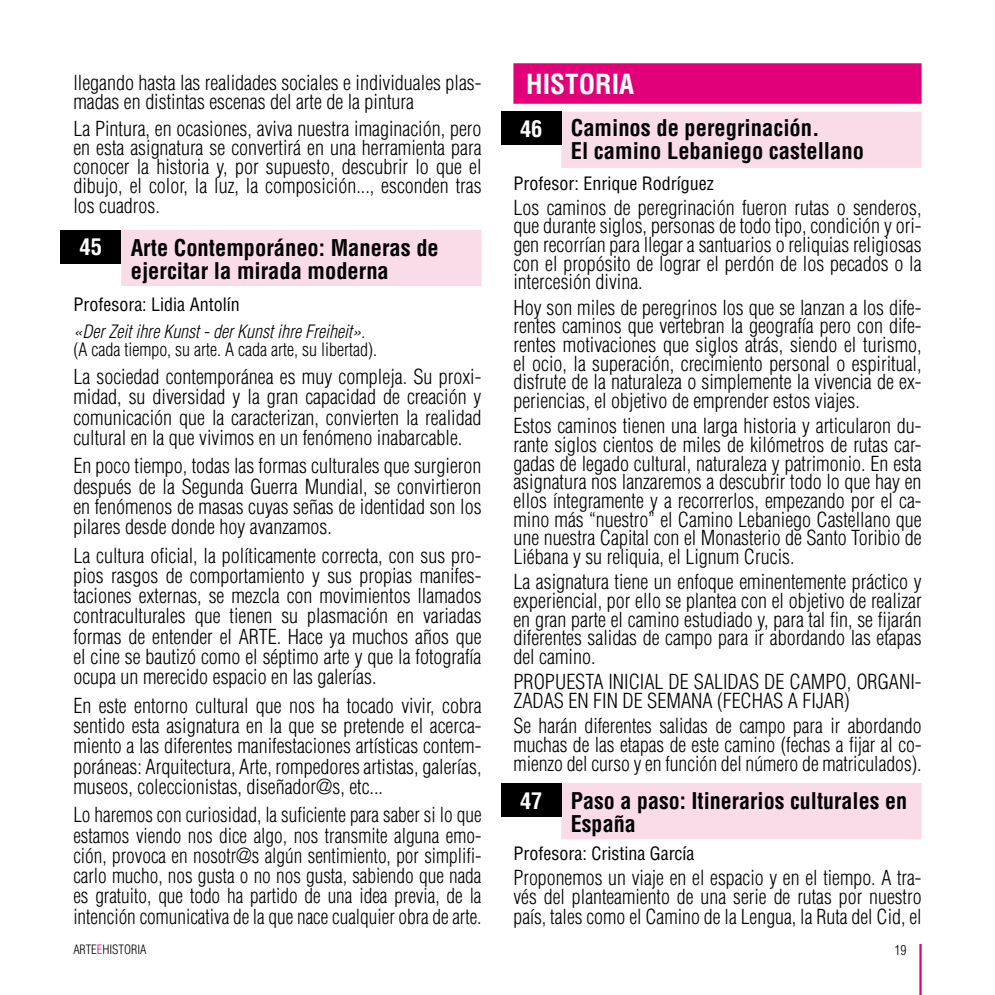
<style>
.page{position:relative;width:995px;height:995px;background:#fff}
.page>*{position:absolute;margin:0;border:0;box-sizing:border-box;transform-origin:0 0}
.t1{font:700 condensed 27px "Helvetica";color:#fff}
.t2{font:700 condensed 22.5px/22.5px "Helvetica";color:#000}
.t3{font:700 condensed 22.5px "Helvetica";color:#fff}
.t4{font:300 condensed 20.25px/18.7px "Helvetica";color:#000;text-align:justify}
.t5{font:300 condensed 20.25px/20.2px "Helvetica";color:#000;text-align:justify;scale:.96 1}
.t6{font:condensed 18px "Helvetica";color:#000}
.t7{font:300 condensed 18px "Helvetica";color:#000}
.t8{font:italic 300 condensed 18px "Helvetica";color:#000}
.t9{font:300 condensed 13.5px "Helvetica";color:#000}
.t10{font:300 condensed 12.6px "Helvetica";color:#000}
.s1{color:#e2007a}
</style>
<div class="page">
<hr style="left:919px;top:944px;width:3px;height:51px;background:#e2007a">
<div style="left:121px;top:230px;width:361px;height:56px;background:#fadce9"></div>
<div style="left:513px;top:63px;width:409px;height:41px;background:#e2007a"></div>
<div style="left:561px;top:112px;width:361px;height:56px;background:#fadce9"></div>
<div style="left:561px;top:783px;width:361px;height:56px;background:#fadce9"></div>
<div style="left:61px;top:230px;width:60px;height:33px;background:#000"></div>
<div style="left:501px;top:112px;width:61px;height:33px;background:#000"></div>
<div style="left:501px;top:783px;width:61px;height:34px;background:#000"></div>
<p class="t4" style="left:73px;top:72px;width:410px">llegando hasta las realidades sociales e individuales plas&shy;madas en distintas escenas del arte de la pintura</p>
<p class="t4" style="left:73px;top:119px;width:410px">La Pintura, en ocasiones, aviva nuestra imaginación, pero en esta asignatura se convertirá en una herramienta para conocer la historia y, por supuesto, descubrir lo que el dibujo, el color, la luz, la composición..., esconden tras los cuadros.</p>
<p class="t2" style="left:131px;top:236px;width:310px">Arte Contemporáneo: Maneras de ejercitar la mirada moderna</p>
<p class="t6" style="left:73px;top:293px;width:168px">Profesora: Lidia Antolín</p>
<p class="t8" style="left:73px;top:320px;width:293px">«Der Zeit ihre Kunst - der Kunst ihre Freiheit».</p>
<p class="t7" style="left:73px;top:338px;width:305px">(A cada tiempo, su arte. A cada arte, su libertad).</p>
<p class="t4" style="left:73px;top:367px;width:410px;line-height:20.2px">La sociedad contemporánea es muy compleja. Su proxi&shy;midad, su diversidad y la gran capacidad de creación y comunicación que la caracterizan, convierten la realidad cultural en la que vivimos en un fenómeno inabarcable.</p>
<p class="t4" style="left:73px;top:456px;width:410px;line-height:20.2px">En poco tiempo, todas las formas culturales que surgieron después de la Segunda Guerra Mundial, se convirtieron en fenómenos de masas cuyas señas de identidad son los pilares desde donde hoy avanzamos.</p>
<p class="t4" style="left:73px;top:545px;width:410px;line-height:20.2px">La cultura oficial, la políticamente correcta, con sus pro&shy;pios rasgos de comportamiento y sus propias manifes&shy;taciones externas, se mezcla con movimientos llamados contraculturales que tienen su plasmación en variadas formas de entender el ARTE. Hace ya muchos años que el cine se bautizó como el séptimo arte y que la fotografía ocupa un merecido espacio en las galerías.</p>
<p class="t4" style="left:73px;top:695px;width:410px;line-height:20.2px">En este entorno cultural que nos ha tocado vivir, cobra sentido esta asignatura en la que se pretende el acerca&shy;miento a las diferentes manifestaciones artísticas contem&shy;poráneas: Arquitectura, Arte, rompedores artistas, galerías, museos, coleccionistas, diseñador@s, etc...</p>
<p class="t5" style="left:73px;top:805px;width:427px">Lo haremos con curiosidad, la suficiente para saber si lo que estamos viendo nos dice algo, nos transmite alguna emo&shy;ción, provoca en nosotr@s algún sentimiento, por simplifi&shy;carlo mucho, nos gusta o no nos gusta, sabiendo que nada es gratuito, que todo ha partido de una idea previa, de la intención comunicativa de la que nace cualquier obra de arte.</p>
<p class="t3" style="left:80px;top:233px;width:24px">45</p>
<h1 class="t1" style="left:526px;top:68px;width:110px">HISTORIA</h1>
<p class="t2" style="left:571px;top:116px;width:295px">Caminos de peregrinación.<br>El camino Lebaniego castellano</p>
<p class="t6" style="left:513px;top:172px;width:202px">Profesor: Enrique Rodríguez</p>
<p class="t4" style="left:513px;top:198px;width:410px">Los caminos de peregrinación fueron rutas o senderos, que durante siglos, personas de todo tipo, condición y ori&shy;gen recorrían para llegar a santuarios o reliquias religiosas con el propósito de lograr el perdón de los pecados o la intercesión divina.</p>
<p class="t4" style="left:513px;top:298px;width:410px">Hoy son miles de peregrinos los que se lanzan a los dife&shy;rentes caminos que vertebran la geografía pero con dife&shy;rentes motivaciones que siglos atrás, siendo el turismo, el ocio, la superación, crecimiento personal o espiritual, disfrute de la naturaleza o simplemente la vivencia de ex&shy;periencias, el objetivo de emprender estos viajes.</p>
<p class="t4" style="left:513px;top:417px;width:410px">Estos caminos tienen una larga historia y articularon du&shy;rante siglos cientos de miles de kilómetros de rutas car&shy;gadas de legado cultural, naturaleza y patrimonio. En esta asignatura nos lanzaremos a descubrir todo lo que hay en ellos íntegramente y a recorrerlos, empezando por el ca&shy;mino más “nuestro” el Camino Lebaniego Castellano que une nuestra Capital con el Monasterio de Santo Toribio de Liébana y su reliquia, el Lignum Crucis.</p>
<p class="t4" style="left:513px;top:573px;width:410px">La asignatura tiene un enfoque eminentemente práctico y experiencial, por ello se plantea con el objetivo de realizar en gran parte el camino estudiado y, para tal fin, se fijarán diferentes salidas de campo para ir abordando las etapas del camino.</p>
<p class="t4" style="left:513px;top:672px;width:410px">PROPUESTA INICIAL DE SALIDAS DE CAMPO, ORGANI-<br>ZADAS EN FIN DE SEMANA (FECHAS A FIJAR)</p>
<p class="t4" style="left:513px;top:716px;width:410px">Se harán diferentes salidas de campo para ir abordando muchas de las etapas de este camino (fechas a fijar al co&shy;mienzo del curso y en función del número de matriculados).</p>
<p class="t2" style="left:571px;top:790px;width:338px">Paso a paso: Itinerarios culturales en<br>España</p>
<p class="t6" style="left:513px;top:842px;width:183px">Profesora: Cristina García</p>
<p class="t4" style="left:513px;top:868px;width:410px">Proponemos un viaje en el espacio y en el tiempo. A tra&shy;vés del planteamiento de una serie de rutas por nuestro país, tales como el Camino de la Lengua, la Ruta del Cid, el</p>
<p class="t3" style="left:520px;top:115px;width:24px">46</p>
<p class="t3" style="left:520px;top:787px;width:24px">47</p>
<p class="t10" style="left:73px;top:942px;width:75px">ARTE<span class="s1">E</span>HISTORIA</p>
<p class="t9" style="left:895px;top:941px;width:13px">19</p>
</div>
